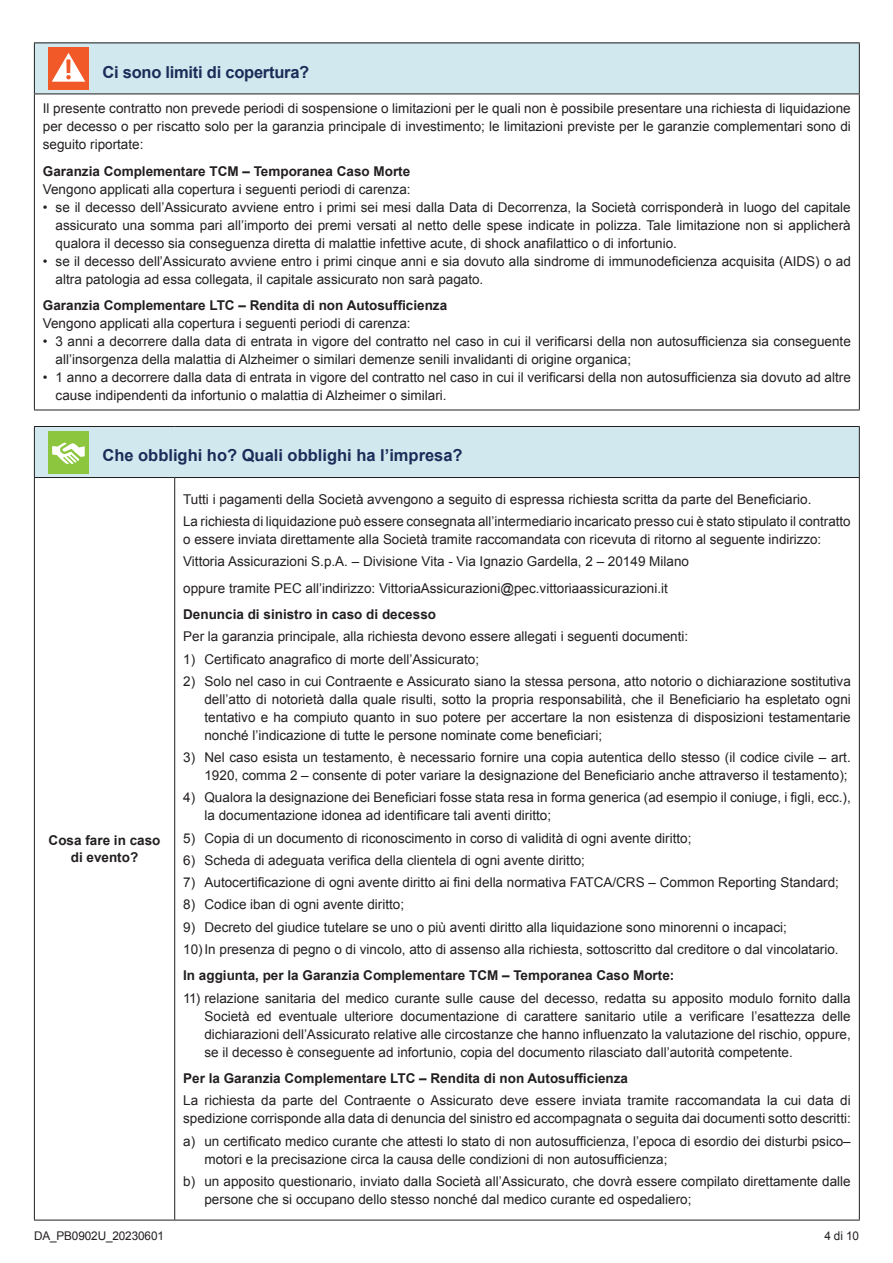
<style>
.page{position:relative;width:893px;height:1263px;background:#fff}
.page>*{position:absolute;margin:0;border:0;box-sizing:border-box;transform-origin:0 0}
.t1{font:700 16.5px "Arial";color:#1c2c59}
.t2{font:13.5px/18px "Arial";color:#231f20}
.t3{font:700 13.5px/17.2px "Arial";color:#231f20;text-align:center}
.t4{font:12px "Arial";letter-spacing:-.01em;color:#231f20}
</style>
<div class="page">
<div style="left:34px;top:43px;width:825px;height:51px;background:#d0e8ee"></div>
<hr style="left:34px;top:43px;width:826px;height:1px;background:#231f20">
<hr style="left:34px;top:43px;width:1px;height:51px;background:#231f20">
<hr style="left:859px;top:43px;width:1px;height:51px;background:#231f20">
<hr style="left:34px;top:94px;width:826px;height:1px;background:#231f20">
<hr style="left:34px;top:94px;width:1px;height:316px;background:#231f20">
<hr style="left:859px;top:94px;width:1px;height:316px;background:#231f20">
<hr style="left:34px;top:410px;width:826px;height:1px;background:#231f20">
<div style="left:48px;top:47px;width:41px;height:43px;background:#f15929"></div>
<svg style="left:52px;top:53px;width:33px;height:29px"></svg>
<div style="left:34px;top:426px;width:825px;height:51px;background:#d0e8ee"></div>
<hr style="left:34px;top:426px;width:141px;height:1px;background:#231f20">
<hr style="left:34px;top:427px;width:1px;height:50px;background:#231f20">
<hr style="left:175px;top:426px;width:685px;height:1px;background:#231f20">
<hr style="left:859px;top:427px;width:1px;height:50px;background:#231f20">
<hr style="left:34px;top:477px;width:141px;height:1px;background:#231f20">
<hr style="left:34px;top:478px;width:1px;height:742px;background:#231f20">
<hr style="left:175px;top:477px;width:685px;height:1px;background:#231f20">
<hr style="left:174px;top:478px;width:1px;height:742px;background:#231f20">
<hr style="left:859px;top:478px;width:1px;height:742px;background:#231f20">
<hr style="left:34px;top:1220px;width:141px;height:1px;background:#231f20">
<hr style="left:175px;top:1220px;width:685px;height:1px;background:#231f20">
<div style="left:48px;top:431px;width:41px;height:42px;background:#8bc63e"></div>
<svg style="left:52px;top:442px;width:33px;height:22px"></svg>
<p class="t1" style="left:102px;top:61px;width:208px">Ci sono limiti di copertura?</p>
<p class="t2" style="left:43px;top:100px;width:809px;text-align:justify">Il presente contratto non prevede periodi di sospensione o limitazioni per le quali non è possibile presentare una richiesta di liquidazione per decesso o per riscatto solo per la garanzia principale di investimento; le limitazioni previste per le garanzie complementari sono di seguito riportate:</p>
<p class="t3" style="left:43px;top:163px;width:369px">Garanzia Complementare TCM – Temporanea Caso Morte</p>
<p class="t2" style="left:43px;top:180px;width:369px">Vengono applicati alla copertura i seguenti periodi di carenza:</p>
<p class="t2" style="left:56px;top:198px;width:797px;text-align:justify;text-indent:-13px">• se il decesso dell’Assicurato avviene entro i primi sei mesi dalla Data di Decorrenza, la Società corrisponderà in luogo del capitale assicurato una somma pari all’importo dei premi versati al netto delle spese indicate in polizza. Tale limitazione non si applicherà qualora il decesso sia conseguenza diretta di malattie infettive acute, di shock anafilattico o di infortunio.</p>
<p class="t2" style="left:56px;top:252px;width:797px;text-indent:-13px">• se il decesso dell’Assicurato avviene entro i primi cinque anni e sia dovuto alla sindrome di immunodeficienza acquisita (AIDS) o ad altra patologia ad essa collegata, il capitale assicurato non sarà pagato.</p>
<p class="t3" style="left:43px;top:297px;width:406px">Garanzia Complementare LTC – Rendita di non Autosufficienza</p>
<p class="t2" style="left:43px;top:315px;width:369px">Vengono applicati alla copertura i seguenti periodi di carenza:</p>
<p class="t2" style="left:56px;top:333px;width:797px;text-indent:-13px">• 3 anni a decorrere dalla data di entrata in vigore del contratto nel caso in cui il verificarsi della non autosufficienza sia conseguente all’insorgenza della malattia di Alzheimer o similari demenze senili invalidanti di origine organica;</p>
<p class="t2" style="left:56px;top:369px;width:797px;text-indent:-13px">• 1 anno a decorrere dalla data di entrata in vigore del contratto nel caso in cui il verificarsi della non autosufficienza sia dovuto ad altre cause indipendenti da infortunio o malattia di Alzheimer o similari.</p>
<p class="t1" style="left:102px;top:444px;width:362px">Che obblighi ho? Quali obblighi ha l’impresa?</p>
<p class="t3" style="left:49px;top:832px;width:113px">Cosa fare in caso di evento?</p>
<p class="t2" style="left:183px;top:488px;width:669px;line-height:22.2px">Tutti i pagamenti della Società avvengono a seguito di espressa richiesta scritta da parte del Beneficiario.<br>La richiesta di liquidazione può essere consegnata all’intermediario incaricato presso cui è stato stipulato il contratto</p>
<p class="t2" style="left:183px;top:528px;width:640px;line-height:22.2px">o essere inviata direttamente alla Società tramite raccomandata con ricevuta di ritorno al seguente indirizzo:<br>Vittoria Assicurazioni S.p.A. – Divisione Vita - Via Ignazio Gardella, 2 – 20149 Milano</p>
<p class="t2" style="left:183px;top:579px;width:486px">oppure tramite PEC all’indirizzo: VittoriaAssicurazioni@pec.vittoriaassicurazioni.it</p>
<p class="t3" style="left:183px;top:606px;width:254px">Denuncia di sinistro in caso di decesso</p>
<p class="t2" style="left:183px;top:628px;width:506px">Per la garanzia principale, alla richiesta devono essere allegati i seguenti documenti:</p>
<p class="t2" style="left:183px;top:650px;width:297px">1) Certificato anagrafico di morte dell’Assicurato;</p>
<p class="t2" style="left:204px;top:672px;width:648px;text-align:justify;text-indent:-21px">2) Solo nel caso in cui Contraente e Assicurato siano la stessa persona, atto notorio o dichiarazione sostitutiva dell’atto di notorietà dalla quale risulti, sotto la propria responsabilità, che il Beneficiario ha espletato ogni tentativo e ha compiuto quanto in suo potere per accertare la non esistenza di disposizioni testamentarie nonché l’indicazione di tutte le persone nominate come beneficiari;</p>
<p class="t2" style="left:183px;top:748px;width:669px;text-align:right">3) Nel caso esista un testamento, è necessario fornire una copia autentica dello stesso (il codice civile – art.<br>1920, comma 2 – consente di poter variare la designazione del Beneficiario anche attraverso il testamento);</p>
<p class="t2" style="left:204px;top:789px;width:648px;text-indent:-21px">4) Qualora la designazione dei Beneficiari fosse stata resa in forma generica (ad esempio il coniuge, i figli, ecc.), la documentazione idonea ad identificare tali aventi diritto;</p>
<p class="t2" style="left:183px;top:829px;width:510px">5) Copia di un documento di riconoscimento in corso di validità di ogni avente diritto;</p>
<p class="t2" style="left:183px;top:851px;width:403px">6) Scheda di adeguata verifica della clientela di ogni avente diritto;</p>
<p class="t2" style="left:183px;top:873px;width:657px">7) Autocertificazione di ogni avente diritto ai fini della normativa FATCA/CRS – Common Reporting Standard;</p>
<p class="t2" style="left:183px;top:896px;width:222px">8) Codice iban di ogni avente diritto;</p>
<p class="t2" style="left:183px;top:916px;width:657px;line-height:22.2px">9) Decreto del giudice tutelare se uno o più aventi diritto alla liquidazione sono minorenni o incapaci;<br>10)In presenza di pegno o di vincolo, atto di assenso alla richiesta, sottoscritto dal creditore o dal vincolatario.</p>
<p class="t3" style="left:183px;top:967px;width:493px">In aggiunta, per la Garanzia Complementare TCM – Temporanea Caso Morte:</p>
<p class="t2" style="left:204px;top:989px;width:648px;text-align:justify;text-indent:-21px">11) relazione sanitaria del medico curante sulle cause del decesso, redatta su apposito modulo fornito dalla Società ed eventuale ulteriore documentazione di carattere sanitario utile a verificare l’esattezza delle dichiarazioni dell’Assicurato relative alle circostanze che hanno influenzato la valutazione del rischio, oppure, se il decesso è conseguente ad infortunio, copia del documento rilasciato dall’autorità competente.</p>
<p class="t3" style="left:183px;top:1070px;width:446px">Per la Garanzia Complementare LTC – Rendita di non Autosufficienza</p>
<p class="t2" style="left:183px;top:1092px;width:669px">La richiesta da parte del Contraente o Assicurato deve essere inviata tramite raccomandata la cui data di spedizione corrisponde alla data di denuncia del sinistro ed accompagnata o seguita dai documenti sotto descritti:</p>
<p class="t2" style="left:204px;top:1132px;width:648px;text-indent:-21px">a) un certificato medico curante che attesti lo stato di non autosufficienza, l’epoca di esordio dei disturbi psico– motori e la precisazione circa la causa delle condizioni di non autosufficienza;</p>
<p class="t2" style="left:204px;top:1172px;width:648px;text-indent:-21px">b) un apposito questionario, inviato dalla Società all’Assicurato, che dovrà essere compilato direttamente dalle persone che si occupano dello stesso nonché dal medico curante ed ospedaliero;</p>
<p class="t4" style="left:34px;top:1228px;width:131px">DA_PB0902U_20230601</p>
<p class="t4" style="left:824px;top:1228px;width:36px">4 di 10</p>
</div>
